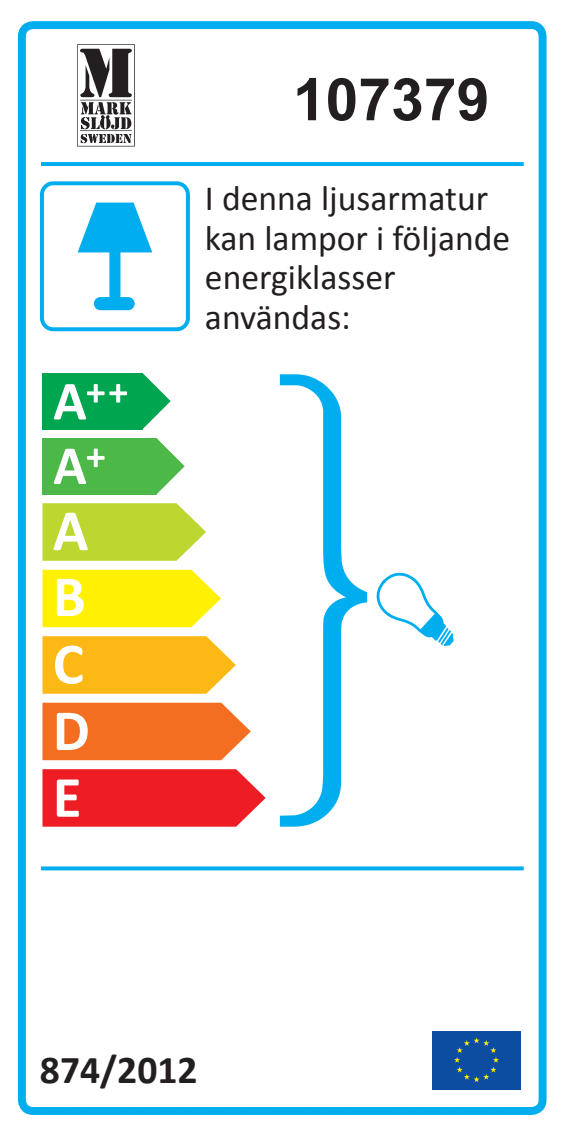
<style>
.page{position:relative;width:567px;height:1134px;background:#fff}
.page>*{position:absolute;margin:0;border:0;box-sizing:border-box;transform-origin:0 0}
.t1{font:700 58.8px "Arial";color:#231f20}
.t2{font:700 39.6px "Calibri";color:#231f20}
.t3{font:35.6px/39.6px "Calibri";color:#231f20}
</style>
<div class="page">
<div style="left:18px;top:21px;width:528px;height:1094px;border:8px solid #00aeef;border-radius:11px"></div>
<svg style="left:41px;top:866px;width:483px;height:4px;background:#1db7f0"></svg>
<div style="left:432px;top:1031px;width:89px;height:58px;background:#0d4da1"></div>
<svg style="left:454px;top:1037px;width:45px;height:45px"></svg>
<div style="left:40px;top:181px;width:150px;height:150px;border:4px solid #00aeef;border-radius:11px"></div>
<svg style="left:78px;top:202px;width:74px;height:99px"></svg>
<div style="left:94px;top:297px;width:41px;height:13px;background:#00aeef;border-radius:7px"></div>
<svg style="left:42px;top:503px;width:164px;height:58px;background:#c8dc51"></svg>
<svg style="left:42px;top:636px;width:194px;height:58px;background:#fcc132"></svg>
<svg style="left:42px;top:703px;width:209px;height:57px;background:#f4813e"></svg>
<svg style="left:42px;top:769px;width:224px;height:58px;background:#ef373d"></svg>
<svg style="left:42px;top:570px;width:179px;height:57px;background:#fff327"></svg>
<div style="left:42px;top:438px;width:115px;height:56px;background:#4cb848"></div>
<svg style="left:157px;top:438px;width:28px;height:56px"></svg>
<svg style="left:54px;top:449px;width:51px;height:35px"></svg>
<div style="left:42px;top:373px;width:101px;height:56px;background:#00a54f"></div>
<svg style="left:54px;top:373px;width:117px;height:56px"></svg>
<svg style="left:41px;top:162px;width:483px;height:4px;background:#03afef"></svg>
<svg style="left:77px;top:146px;width:58px;height:1px"></svg>
<svg style="left:77px;top:44px;width:58px;height:102px"></svg>
<svg style="left:280px;top:374px;width:77px;height:453px"></svg>
<svg style="left:357px;top:572px;width:97px;height:74px"></svg>
<h1 class="t1" style="left:293px;top:60px;width:198px">107379</h1>
<p class="t3" style="left:205px;top:179px;width:307px">I denna ljusarmatur kan lampor i följande energiklasser användas:</p>
<p class="t2" style="left:40px;top:1044px;width:159px">874/2012</p>
</div>
